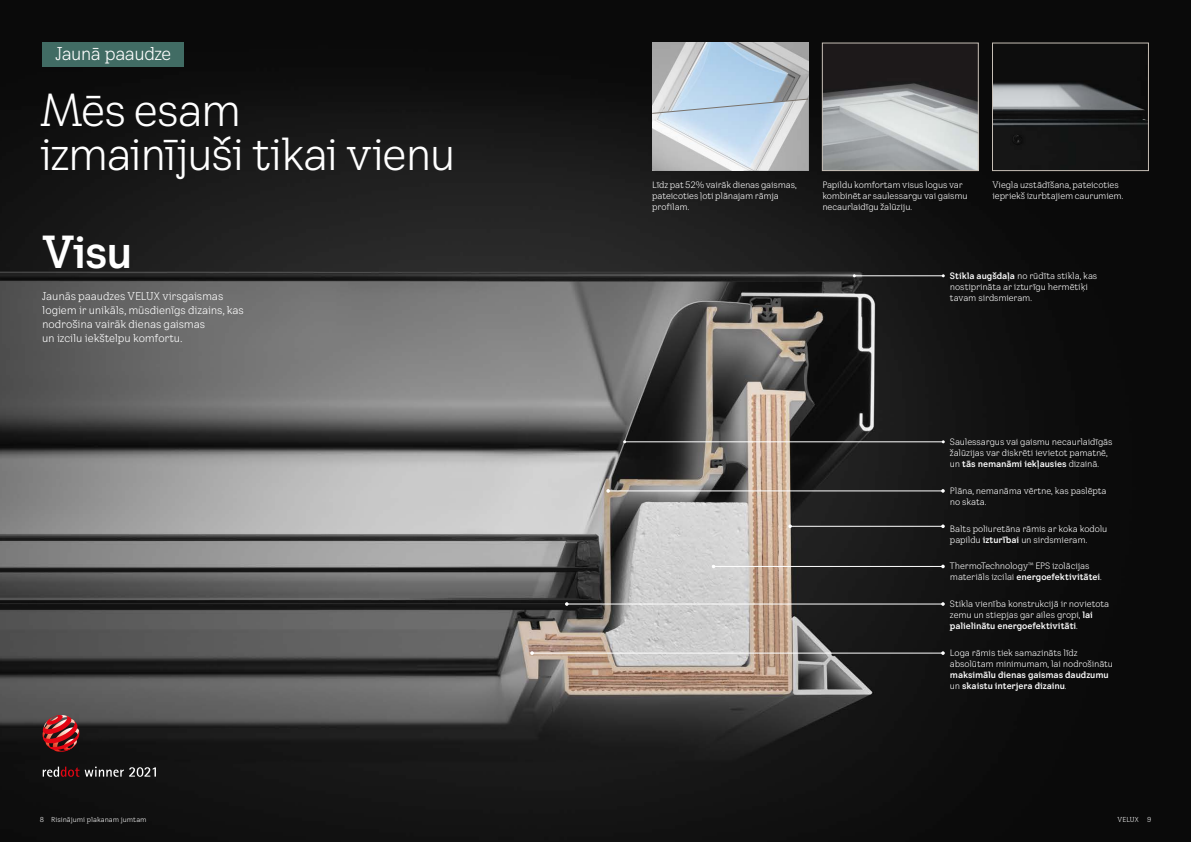
<style>
.page{position:relative;width:1191px;height:842px;background:#fff}
.page>*{position:absolute;margin:0;border:0;box-sizing:border-box;transform-origin:0 0}
.t1{font:45px/44px "VELUX Transform";letter-spacing:-.045em;color:#fff}
.t2{font:700 45px "VELUX Transform";color:#fff}
.t3{font:18px "VELUX Transform";letter-spacing:-.035em;color:#fff}
.t4{font:11px/14px "VELUX Transform";letter-spacing:-.02em;color:#fff}
.t5{font:9px/11px "VELUX Transform";letter-spacing:-.02em;color:#fff}
.t6{font:700 9px/11px "VELUX Transform";letter-spacing:-.015em;color:#fff}
.t7{font:7px "VELUX Transform";letter-spacing:-.01em;color:#fff}
.s1{font-weight:700}
.s2{font-weight:400}
</style>
<div class="page">
<img style="left:0;top:0;width:1191px;height:842px">
<hr style="left:608px;top:490px;width:335px;height:1px;background:#fff">
<svg style="left:606px;top:489px;width:4px;height:4px"></svg>
<hr style="left:624px;top:441px;width:319px;height:1px;background:#fff">
<hr style="left:854px;top:275px;width:89px;height:1px;background:#fff">
<hr style="left:567px;top:604px;width:376px;height:1px;background:#fff">
<hr style="left:532px;top:653px;width:411px;height:1px;background:#fff">
<svg style="left:530px;top:651px;width:4px;height:4px"></svg>
<hr style="left:790px;top:526px;width:153px;height:1px;background:#fff">
<svg style="left:788px;top:524px;width:4px;height:4px"></svg>
<hr style="left:713px;top:566px;width:230px;height:1px;background:#fff">
<div style="left:43px;top:43px;width:141px;height:24px;background:#416c64"></div>
<svg style="left:85px;top:767px;width:71px;height:10px"></svg>
<svg style="left:43px;top:767px;width:36px;height:10px"></svg>
<svg style="left:43px;top:715px;width:36px;height:37px"></svg>
<img style="left:824px;top:45px;width:152px;height:124px">
<div style="left:822px;top:43px;width:156px;height:128px;border:1px solid #c6beb5"></div>
<img style="left:994px;top:45px;width:153px;height:124px">
<div style="left:992px;top:43px;width:157px;height:128px;border:1px solid #c6beb5"></div>
<img style="left:652px;top:43px;width:156px;height:55px">
<img style="left:652px;top:114px;width:156px;height:57px">
<svg style="left:651px;top:98px;width:158px;height:16px;background:#bbccdb"></svg>
<h2 class="t3" style="left:55px;top:43px;width:118px">Jaunā paaudze</h2>
<h1 class="t1" style="left:40px;top:87px;width:418px">Mēs esam izmainījuši tikai vienu</h1>
<h1 class="t2" style="left:43px;top:225px;width:92px">Visu</h1>
<p class="t4" style="left:42px;top:289px;width:203px">Jaunās paaudzes VELUX virsgaismas logiem ir unikāls, mūsdienīgs dizains, kas nodrošina vairāk dienas gaismas<br>un izcilu iekštelpu komfortu.</p>
<p class="t5" style="left:652px;top:180px;width:146px">Līdz pat 52% vairāk dienas gaismas, pateicoties ļoti plānajam rāmja profilam.</p>
<p class="t5" style="left:822px;top:180px;width:147px">Papildu komfortam visus logus var kombinēt ar saulessargu vai gaismu necaurlaidīgu žalūziju.</p>
<p class="t5" style="left:992px;top:180px;width:132px">Viegla uzstādīšana, pateicoties iepriekš izurbtajiem caurumiem.</p>
<p class="t5" style="left:950px;top:270px;width:149px"><span class="s1">Stikla augšdaļa</span> no rūdīta stikla, kas nostiprināta ar izturīgu hermētiķi tavam sirdsmieram.</p>
<p class="t5" style="left:950px;top:436px;width:164px">Saulessargus vai gaismu necaurlaidīgās žalūzijas var diskrēti ievietot pamatnē, un <span class="s1">tās nemanāmi iekļausies</span> dizainā.</p>
<p class="t5" style="left:950px;top:485px;width:158px">Plāna, nemanāma vērtne, kas paslēpta no skata.</p>
<p class="t5" style="left:950px;top:523px;width:159px">Balts poliuretāna rāmis ar koka kodolu papildu <span class="s1">izturībai</span> un sirdsmieram.</p>
<p class="t5" style="left:950px;top:560px;width:153px">ThermoTechnology™ EPS izolācijas materiāls izcilai <span class="s1">energoefektivitātei</span>.</p>
<p class="t5" style="left:950px;top:598px;width:161px">Stikla vienība konstrukcijā ir novietota zemu un stiepjas gar ailes gropi, <span class="s1">lai palielinātu energoefektivitāti</span>.</p>
<p class="t5" style="left:950px;top:647px;width:165px">Loga rāmis tiek samazināts līdz absolūtam minimumam, lai nodrošinātu</p>
<p class="t6" style="left:950px;top:669px;width:160px">maksimālu dienas gaismas daudzumu <span class="s2">un</span> skaistu interjera dizainu<span class="s2">.</span></p>
<p class="t7" style="left:40px;top:815px;width:108px">8 Risinājumi plakanam jumtam</p>
<p class="t7" style="left:1117px;top:815px;width:35px">VELUX 9</p>
</div>
